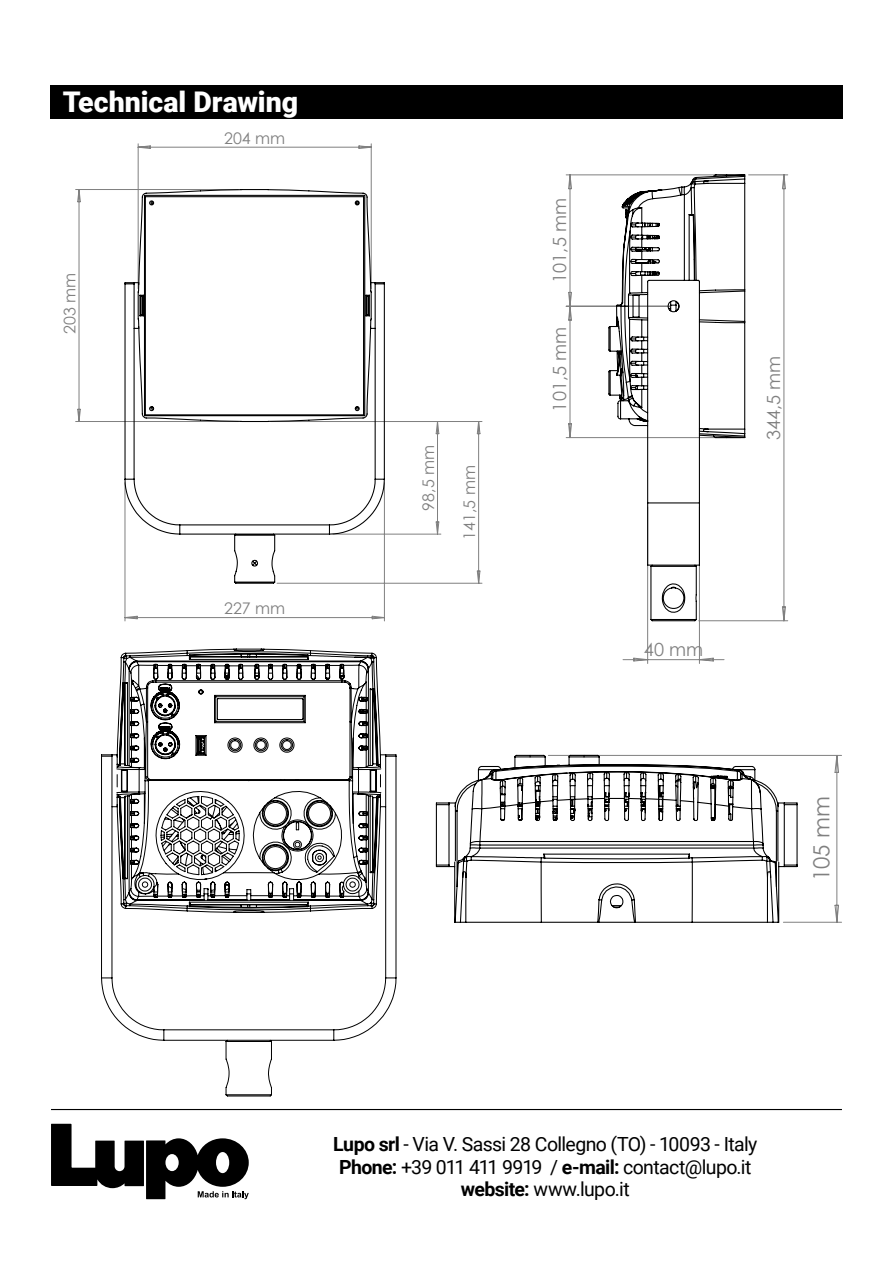
<style>
.page{position:relative;width:893px;height:1263px;background:#fff}
.page>*{position:absolute;margin:0;border:0;box-sizing:border-box;transform-origin:0 0}
.t1{font:900 28.5px "Roboto";color:#fff}
.t2{font:22.2px "Century Gothic";color:#808080}
.t3{font:19.5px/22.5px "Roboto";letter-spacing:-.03em;color:#000;text-align:center}
.t4{font:18.15px "Century Gothic";color:#808080}
.t5{font:16.05px "Century Gothic";color:#808080}
.s1{font-weight:700}
</style>
<div class="page">
<hr style="left:51px;top:1109px;width:791px;height:1px;background:#000">
<svg style="left:51px;top:1124px;width:198px;height:75px"></svg>
<div style="left:50px;top:85px;width:793px;height:33px;background:#000"></div>
<svg style="left:75px;top:143px;width:408px;height:479px"></svg>
<svg style="left:124px;top:188px;width:261px;height:397px"></svg>
<svg style="left:565px;top:174px;width:223px;height:490px"></svg>
<svg style="left:607px;top:174px;width:139px;height:448px"></svg>
<svg style="left:798px;top:754px;width:44px;height:169px"></svg>
<svg style="left:435px;top:754px;width:363px;height:169px"></svg>
<svg style="left:101px;top:648px;width:296px;height:449px"></svg>
<h1 class="t1" style="left:63px;top:82px;width:237px">Technical Drawing</h1>
<p class="t5" style="left:59px;top:334px;width:63px;rotate:-90deg">203 mm</p>
<p class="t5" style="left:224px;top:127px;width:63px">204 mm</p>
<p class="t5" style="left:224px;top:597px;width:63px">227 mm</p>
<p class="t5" style="left:417px;top:511px;width:67px;rotate:-90deg">98,5 mm</p>
<p class="t5" style="left:458px;top:540px;width:76px;rotate:-90deg">141,5 mm</p>
<p class="t4" style="left:547px;top:283px;width:86px;rotate:-90deg">101,5 mm</p>
<p class="t4" style="left:547px;top:411px;width:86px;rotate:-90deg">101,5 mm</p>
<p class="t4" style="left:761px;top:440px;width:86px;rotate:-90deg">344,5 mm</p>
<p class="t4" style="left:644px;top:636px;width:61px">40 mm</p>
<p class="t2" style="left:806px;top:881px;width:86px;rotate:-90deg">105 mm</p>
<p class="t3" style="left:333px;top:1132px;width:426px"><span class="s1">Lupo srl</span> - Via V. Sassi 28 Collegno (TO) - 10093 - Italy<br><span class="s1">Phone:</span> +39 011 411 9919 / <span class="s1">e-mail:</span> contact@lupo.it <span class="s1">website:</span> www.lupo.it</p>
</div>
